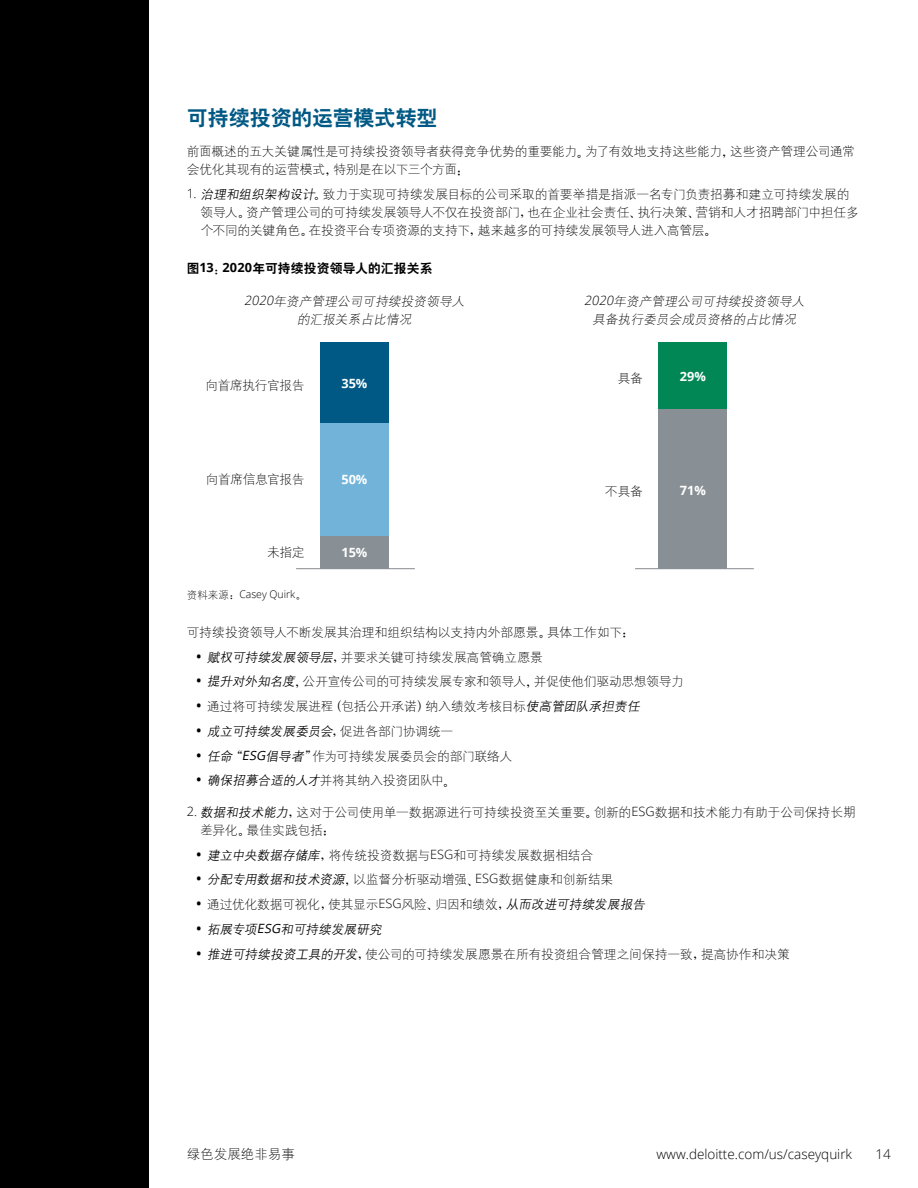
<style>
.page{position:relative;width:918px;height:1188px;background:#fff}
.page>*{position:absolute;margin:0;border:0;box-sizing:border-box;transform-origin:0 0}
.t1{font:21px "H Yb 2 gj";color:#005984}
.t2{font:300 13.5px "Open Sans";color:#000}
.t3{font:13.5px "H Yg 1 gj";color:#000}
.t4{font:12.75px/18px "H Yg 1 gj";letter-spacing:-.015em;color:#000}
.t5{font:italic 12.75px/18px "H Yg 1 gj";color:#000;text-align:center}
.t6{font:italic 12.75px "H Yg 2 gj";color:#000}
.t7{font:12.75px "H Yb 2 gj";letter-spacing:.015em;color:#000}
.t8{font:700 12.75px "Open Sans";color:#fff}
.t9{font:12.75px "H Yg 1 gj";letter-spacing:-.035em;color:#000}
.t10{font:300 10.5px "Open Sans";color:#000}
.s1{font-family:"H Ya 6 gj"}
.s2{font-family:"Open Sans";font-weight:300}
.s3{font-family:"H Yg 2 gj";font-style:italic}
.s4{font-family:"Open Sans";font-weight:700}
.s5{font-family:"H Yg 1 gj";font-weight:400}
.s6{font-family:"H Ya 6 gj";font-weight:400}
.s7{font-family:"Open Sans";font-weight:700;font-style:normal}
.s8{font-family:"H Ya 6 gj";font-style:normal}
.s9{font-family:"H Yg 1 gj";font-style:normal}
.s10{font-family:"H Ya 6 gj";font-style:italic}
.s11{font-family:"Open Sans";font-style:italic}
.s12{font-family:"Open Sans"}
</style>
<div class="page">
<div style="left:0;top:0;width:148px;height:1188px;background:#000"></div>
<hr style="left:635px;top:568px;width:119px;height:1px;background:#878a8f">
<hr style="left:296px;top:568px;width:119px;height:1px;background:#878a8f">
<div style="left:320px;top:536px;width:69px;height:32px;background:#888f95"></div>
<div style="left:320px;top:342px;width:69px;height:81px;background:#005984"></div>
<div style="left:659px;top:342px;width:68px;height:68px;background:#008755"></div>
<div style="left:659px;top:410px;width:68px;height:159px;background:#888f95"></div>
<div style="left:320px;top:423px;width:69px;height:113px;background:#72b4d9"></div>
<h1 class="t1" style="left:187px;top:107px;width:252px">可持续投资的运营模式转型</h1>
<p class="t4" style="left:187px;top:143px;width:670px">前面概述的五大关键属性是可持续投资领导者获得竞争优势的重要能力<span class="s1">。</span>为了有效地支持这些能力<span class="s1">，</span>这些资产管理公司通常会优化其现有的运营模式<span class="s1">，</span>特别是在以下三个方面<span class="s1">：</span></p>
<p class="t4" style="left:201px;top:185px;width:660px;text-indent:-14px"><span class="s2">1.</span> <span class="s3">治理和组织架构设计</span><span class="s1">。</span>致力于实现可持续发展目标的公司采取的首要举措是指派一名专门负责招募和建立可持续发展的领导人<span class="s1">。</span>资产管理公司的可持续发展领导人不仅在投资部门<span class="s1">，</span>也在企业社会责任<span class="s1">、</span>执行决策<span class="s1">、</span>营销和人才招聘部门中担任多个不同的关键角色<span class="s1">。</span>在投资平台专项资源的支持下<span class="s1">，</span>越来越多的可持续发展领导人进入高管层<span class="s1">。</span></p>
<p class="t7" style="left:187px;top:262px;width:247px">图<span class="s4">13</span><span class="s1">：</span><span class="s4">2020</span>年可持续投资领导人的汇报关系</p>
<p class="t5" style="left:244px;top:293px;width:224px"><span class="s2">2020</span>年资产管理公司可持续投资领导人的汇报关系占比情况</p>
<p class="t5" style="left:584px;top:293px;width:224px"><span class="s2">2020</span>年资产管理公司可持续投资领导人具备执行委员会成员资格的占比情况</p>
<p class="t9" style="left:205px;top:379px;width:101px">向首席执行官报告</p>
<p class="t8" style="left:341px;top:374px;width:28px">35%</p>
<p class="t4" style="left:618px;top:369px;width:27px">具备</p>
<p class="t8" style="left:680px;top:367px;width:28px">29%</p>
<p class="t4" style="left:206px;top:470px;width:100px">向首席信息官报告</p>
<p class="t8" style="left:341px;top:471px;width:28px">50%</p>
<p class="t4" style="left:605px;top:483px;width:40px">不具备</p>
<p class="t8" style="left:680px;top:481px;width:28px">71%</p>
<p class="t4" style="left:267px;top:544px;width:39px">未指定</p>
<p class="t8" style="left:341px;top:543px;width:28px">15%</p>
<p class="t10" style="left:187px;top:587px;width:121px"><span class="s5">资料来源</span><span class="s6">：</span>Casey Quirk<span class="s6">。</span></p>
<p class="t4" style="left:187px;top:623px;width:449px">可持续投资领导人不断发展其治理和组织结构以支持内外部愿景<span class="s1">。</span>具体工作如下<span class="s1">：</span></p>
<p class="t4" style="left:196px;top:648px;width:348px"><span class="s4">•</span> <span class="s3">赋权可持续发展领导层</span><span class="s1">，</span>并要求关键可持续发展高管确立愿景</p>
<p class="t4" style="left:196px;top:673px;width:489px"><span class="s4">•</span> <span class="s3">提升对外知名度</span><span class="s1">，</span>公开宣传公司的可持续发展专家和领导人<span class="s1">，</span>并促使他们驱动思想领导力</p>
<p class="t4" style="left:196px;top:697px;width:447px"><span class="s4">•</span> 通过将可持续发展进程<span class="s1">（</span>包括公开承诺<span class="s1">）</span>纳入绩效考核目标<span class="s3">使高管团队承担责任</span></p>
<p class="t6" style="left:196px;top:725px;width:258px"><span class="s7">•</span> 成立可持续发展委员会<span class="s8">，</span><span class="s9">促进各部门协调统一</span></p>
<p class="t4" style="left:196px;top:747px;width:317px"><span class="s4">•</span> <span class="s3">任命</span><span class="s10">“</span><span class="s11">ESG</span><span class="s3">倡导者</span><span class="s10">”</span>作为可持续发展委员会的部门联络人</p>
<p class="t4" style="left:196px;top:772px;width:260px"><span class="s4">•</span> <span class="s3">确保招募合适的人才</span>并将其纳入投资团队中<span class="s1">。</span></p>
<p class="t4" style="left:200px;top:803px;width:657px;text-indent:-13px"><span class="s2">2.</span> <span class="s3">数据和技术能力</span><span class="s1">，</span>这对于公司使用单一数据源进行可持续投资至关重要<span class="s1">。</span>创新的<span class="s2">ESG</span>数据和技术能力有助于公司保持长期差异化<span class="s1">。</span>最佳实践包括<span class="s1">：</span></p>
<p class="t4" style="left:196px;top:846px;width:398px"><span class="s4">•</span> <span class="s3">建立中央数据存储库</span><span class="s1">，</span>将传统投资数据与<span class="s2">ESG</span>和可持续发展数据相结合</p>
<p class="t4" style="left:196px;top:871px;width:418px"><span class="s4">•</span> <span class="s3">分配专用数据和技术资源</span><span class="s1">，</span>以监督分析驱动增强<span class="s1">、</span><span class="s2">ESG</span>数据健康和创新结果</p>
<p class="t4" style="left:196px;top:895px;width:452px"><span class="s4">•</span> 通过优化数据可视化<span class="s1">，</span>使其显示<span class="s2">ESG</span>风险<span class="s1">、</span>归因和绩效<span class="s1">，</span><span class="s3">从而改进可持续发展报告</span></p>
<p class="t6" style="left:196px;top:923px;width:189px"><span class="s7">•</span> 拓展专项<span class="s12">ESG</span>和可持续发展研究</p>
<p class="t4" style="left:196px;top:945px;width:595px"><span class="s4">•</span> <span class="s3">推进可持续投资工具的开发</span><span class="s1">，</span>使公司的可持续发展愿景在所有投资组合管理之间保持一致<span class="s1">，</span>提高协作和决策</p>
<p class="t3" style="left:187px;top:1147px;width:109px">绿色发展绝非易事</p>
<p class="t2" style="left:657px;top:1145px;width:197px">www.deloitte.com/us/caseyquirk</p>
<p class="t2" style="left:876px;top:1145px;width:17px">14</p>
</div>
